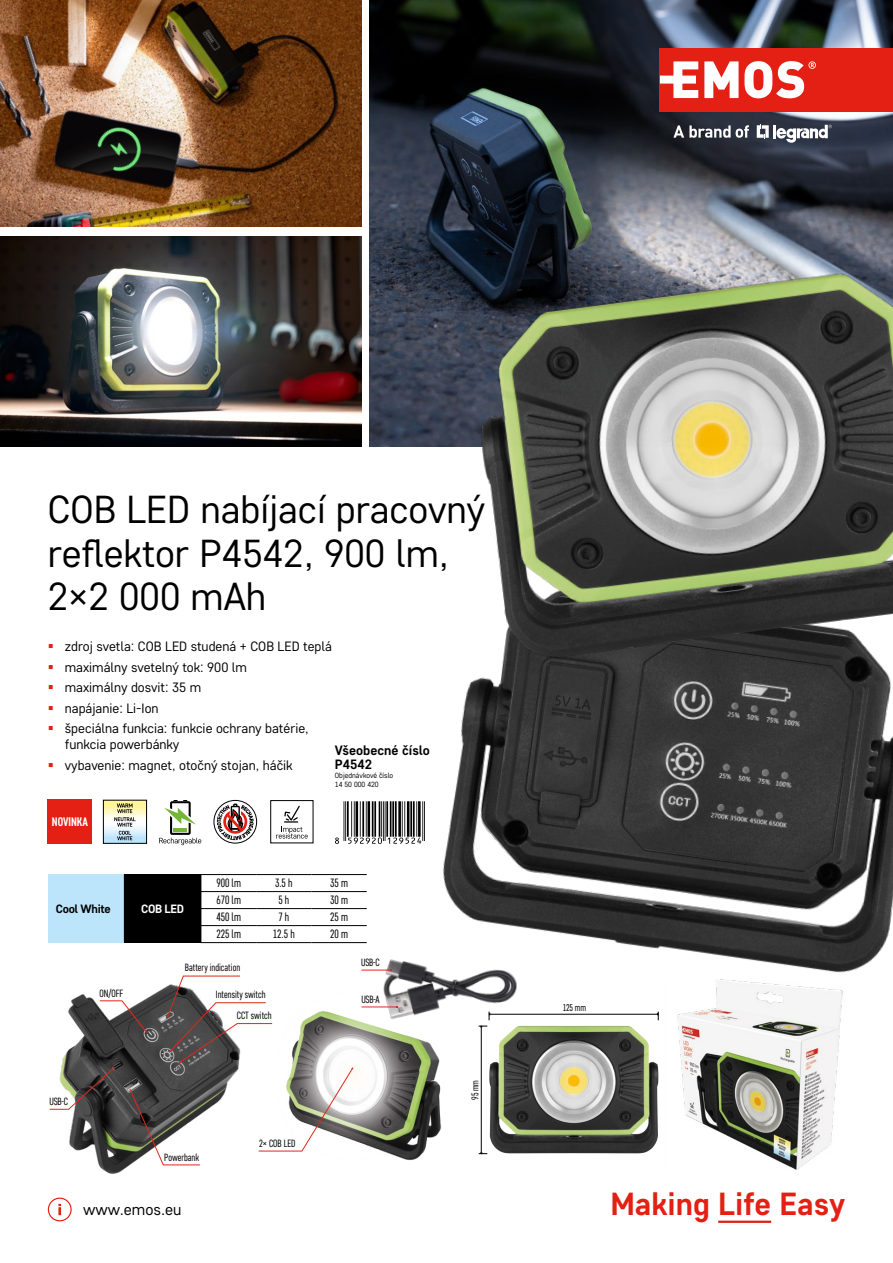
<style>
.page{position:relative;width:893px;height:1263px;background:#fff}
.page>*{position:absolute;margin:0;border:0;box-sizing:border-box;transform-origin:0 0}
.t1{font:39px/43.5px "Core Sans D35";color:#000}
.t2{font:700 31.95px "Core Sans D55";color:#e41f13}
.t3{font:15.9px "Core Sans D35";color:#000}
.t4{font:13.5px/20.4px "Core Sans D35";color:#000}
.t5{font:700 13.5px/13.5px "Core Sans D55";color:#000}
.t6{font:700 12.3px "Core Sans D57 Cn";color:#fff}
.t7{font:12px "Core Sans D37 Cn";color:#000}
.t8{font:700 12px "Core Sans D55";letter-spacing:-.03em;color:#000}
.t9{font:700 12px "Core Sans D55";letter-spacing:-.03em;color:#fff}
.t10{font:10.5px/21.1px "Core Sans D37 Cn";color:#000}
.t11{font:9.75px "Core Sans D37 Cn";letter-spacing:-.01em;color:#000}
.t12{font:7.5px/9px "Core Sans D35";color:#000}
</style>
<div class="page">
<img style="left:0;top:0;width:361px;height:226px">
<img style="left:0;top:237px;width:361px;height:210px">
<img style="left:370px;top:0;width:523px;height:446px">
<hr style="left:718px;top:1220px;width:53px;height:3px;background:#e41f13">
<svg style="left:48px;top:1197px;width:24px;height:24px"></svg>
<svg style="left:757px;top:124px;width:75px;height:20px"></svg>
<svg style="left:673px;top:125px;width:76px;height:13px"></svg>
<div style="left:660px;top:48px;width:233px;height:64px;background:#e41f13"></div>
<svg style="left:704px;top:61px;width:34px;height:37px"></svg>
<svg style="left:660px;top:61px;width:38px;height:37px"></svg>
<svg style="left:744px;top:61px;width:72px;height:37px"></svg>
<img style="left:485px;top:1020px;width:174px;height:135px">
<hr style="left:489px;top:1014px;width:169px;height:1px;background:#000">
<hr style="left:481px;top:1026px;width:1px;height:127px;background:#000">
<svg style="left:479px;top:1152px;width:8px;height:2px"></svg>
<svg style="left:657px;top:1011px;width:2px;height:9px"></svg>
<div style="left:48px;top:874px;width:76px;height:68px;background:#bce4fa"></div>
<div style="left:124px;top:874px;width:77px;height:68px;background:#000"></div>
<hr style="left:201px;top:874px;width:55px;height:1px;background:#000">
<hr style="left:256px;top:874px;width:55px;height:1px;background:#000">
<hr style="left:311px;top:874px;width:56px;height:1px;background:#000">
<hr style="left:201px;top:891px;width:55px;height:1px;background:#000">
<hr style="left:256px;top:891px;width:55px;height:1px;background:#000">
<hr style="left:311px;top:891px;width:56px;height:1px;background:#000">
<hr style="left:201px;top:908px;width:55px;height:1px;background:#000">
<hr style="left:256px;top:908px;width:55px;height:1px;background:#000">
<hr style="left:311px;top:908px;width:56px;height:1px;background:#000">
<hr style="left:201px;top:925px;width:55px;height:1px;background:#000">
<svg style="left:201px;top:875px;width:1px;height:67px"></svg>
<hr style="left:256px;top:925px;width:55px;height:1px;background:#000">
<hr style="left:311px;top:925px;width:56px;height:1px;background:#000">
<hr style="left:201px;top:942px;width:55px;height:1px;background:#000">
<hr style="left:256px;top:942px;width:55px;height:1px;background:#000">
<hr style="left:311px;top:942px;width:56px;height:1px;background:#000">
<img style="left:677px;top:984px;width:166px;height:186px">
<div style="left:48px;top:800px;width:44px;height:44px;background:#e41f13"></div>
<svg style="left:159px;top:800px;width:42px;height:45px"></svg>
<svg style="left:214px;top:800px;width:43px;height:43px"></svg>
<div style="left:214px;top:800px;width:43px;height:43px;border:1px solid #000;border-radius:50%"></div>
<svg style="left:217px;top:803px;width:37px;height:37px"></svg>
<svg style="left:105px;top:802px;width:40px;height:40px"></svg>
<div style="left:103px;top:800px;width:44px;height:44px;border:1px solid #000"></div>
<svg style="left:114px;top:803px;width:22px;height:37px"></svg>
<div style="left:270px;top:800px;width:43px;height:43px;border:1px solid #000"></div>
<svg style="left:276px;top:805px;width:32px;height:34px"></svg>
<img style="left:99px;top:1165px;width:101px;height:9px">
<img style="left:378px;top:959px;width:145px;height:65px">
<hr style="left:361px;top:970px;width:30px;height:1px;background:#df271c">
<img style="left:353px;top:978px;width:92px;height:182px">
<svg style="left:49px;top:976px;width:304px;height:189px"></svg>
<img style="left:419px;top:728px;width:474px;height:256px">
<img style="left:446px;top:191px;width:447px;height:537px">
<svg style="left:343px;top:801px;width:82px;height:43px"></svg>
<hr style="left:424px;top:801px;width:1px;height:40px;background:#000">
<hr style="left:422px;top:801px;width:1px;height:40px;background:#000">
<hr style="left:418px;top:801px;width:3px;height:36px;background:#000">
<hr style="left:416px;top:801px;width:1px;height:36px;background:#000">
<hr style="left:413px;top:801px;width:2px;height:36px;background:#000">
<hr style="left:410px;top:801px;width:2px;height:36px;background:#000">
<hr style="left:407px;top:801px;width:2px;height:36px;background:#000">
<hr style="left:404px;top:801px;width:1px;height:36px;background:#000">
<hr style="left:402px;top:801px;width:1px;height:36px;background:#000">
<hr style="left:398px;top:801px;width:3px;height:36px;background:#000">
<hr style="left:395px;top:801px;width:2px;height:36px;background:#000">
<hr style="left:392px;top:801px;width:2px;height:36px;background:#000">
<hr style="left:390px;top:801px;width:1px;height:36px;background:#000">
<hr style="left:386px;top:801px;width:2px;height:36px;background:#000">
<hr style="left:385px;top:801px;width:1px;height:40px;background:#000">
<hr style="left:383px;top:801px;width:1px;height:40px;background:#000">
<hr style="left:381px;top:801px;width:1px;height:36px;background:#000">
<hr style="left:379px;top:801px;width:1px;height:36px;background:#000">
<hr style="left:374px;top:801px;width:2px;height:36px;background:#000">
<hr style="left:372px;top:801px;width:1px;height:36px;background:#000">
<hr style="left:367px;top:801px;width:3px;height:36px;background:#000">
<hr style="left:366px;top:801px;width:1px;height:36px;background:#000">
<hr style="left:362px;top:801px;width:2px;height:36px;background:#000">
<hr style="left:360px;top:801px;width:1px;height:36px;background:#000">
<hr style="left:356px;top:801px;width:2px;height:36px;background:#000">
<hr style="left:354px;top:801px;width:1px;height:36px;background:#000">
<hr style="left:351px;top:801px;width:1px;height:36px;background:#000">
<hr style="left:347px;top:801px;width:2px;height:36px;background:#000">
<hr style="left:345px;top:801px;width:1px;height:40px;background:#000">
<hr style="left:344px;top:801px;width:1px;height:40px;background:#000">
<svg style="left:335px;top:837px;width:4px;height:7px"></svg>
<svg style="left:348px;top:837px;width:34px;height:7px"></svg>
<svg style="left:388px;top:837px;width:33px;height:7px"></svg>
<h1 class="t1" style="left:48px;top:487px;width:439px">COB LED nabíjací pracovný reflektor P4542, 900 lm,<br>2×2 000 mAh</h1>
<p class="t4" style="left:65px;top:636px;width:269px">zdroj svetla: COB LED studená + COB LED teplá maximálny svetelný tok: 900 lm<br>maximálny dosvit: 35 m<br>napájanie: Li-Ion<br>špeciálna funkcia: funkcie ochrany batérie,</p>
<p class="t4" style="left:65px;top:734px;width:229px">funkcia powerbánky<br>vybavenie: magnet, otočný stojan, háčik</p>
<p class="t5" style="left:335px;top:743px;width:96px">Všeobecné číslo<br>P4542</p>
<p class="t12" style="left:335px;top:770px;width:60px">Objednávkové číslo<br>14 50 000 420</p>
<p class="t6" style="left:52px;top:814px;width:37px">NOVINKA</p>
<p class="t8" style="left:56px;top:901px;width:56px">Cool White</p>
<p class="t9" style="left:141px;top:901px;width:44px">COB LED</p>
<p class="t7" style="left:216px;top:876px;width:26px">900 lm</p>
<p class="t7" style="left:275px;top:876px;width:19px">3.5 h</p>
<p class="t7" style="left:330px;top:876px;width:19px">35 m</p>
<p class="t7" style="left:216px;top:893px;width:26px">670 lm</p>
<p class="t7" style="left:278px;top:893px;width:12px">5 h</p>
<p class="t7" style="left:330px;top:893px;width:19px">30 m</p>
<p class="t7" style="left:216px;top:910px;width:26px">450 lm</p>
<p class="t7" style="left:278px;top:910px;width:12px">7 h</p>
<p class="t7" style="left:330px;top:910px;width:19px">25 m</p>
<p class="t7" style="left:216px;top:927px;width:26px">225 lm</p>
<p class="t7" style="left:273px;top:927px;width:23px">12.5 h</p>
<p class="t7" style="left:330px;top:927px;width:19px">20 m</p>
<p class="t10" style="left:99px;top:982px;width:25px">ON/OFF</p>
<p class="t10" style="left:185px;top:956px;width:57px">Battery indication</p>
<p class="t10" style="left:237px;top:984px;width:36px;text-indent:-21px">Intensity switch<br>CCT switch</p>
<p class="t10" style="left:361px;top:952px;width:20px">USB-C</p>
<p class="t10" style="left:361px;top:989px;width:20px">USB-A</p>
<p class="t10" style="left:50px;top:1091px;width:20px">USB-C</p>
<p class="t10" style="left:164px;top:1147px;width:36px">Powerbank</p>
<p class="t3" style="left:83px;top:1199px;width:100px">www.emos.eu</p>
<p class="t10" style="left:259px;top:1132px;width:38px">2× COB LED</p>
<p class="t11" style="left:469px;top:1100px;width:21px;rotate:-90deg">95 mm</p>
<p class="t11" style="left:563px;top:1002px;width:25px">125 mm</p>
<h2 class="t2" style="left:610px;top:1183px;width:236px">Making Life Easy</h2>
</div>
